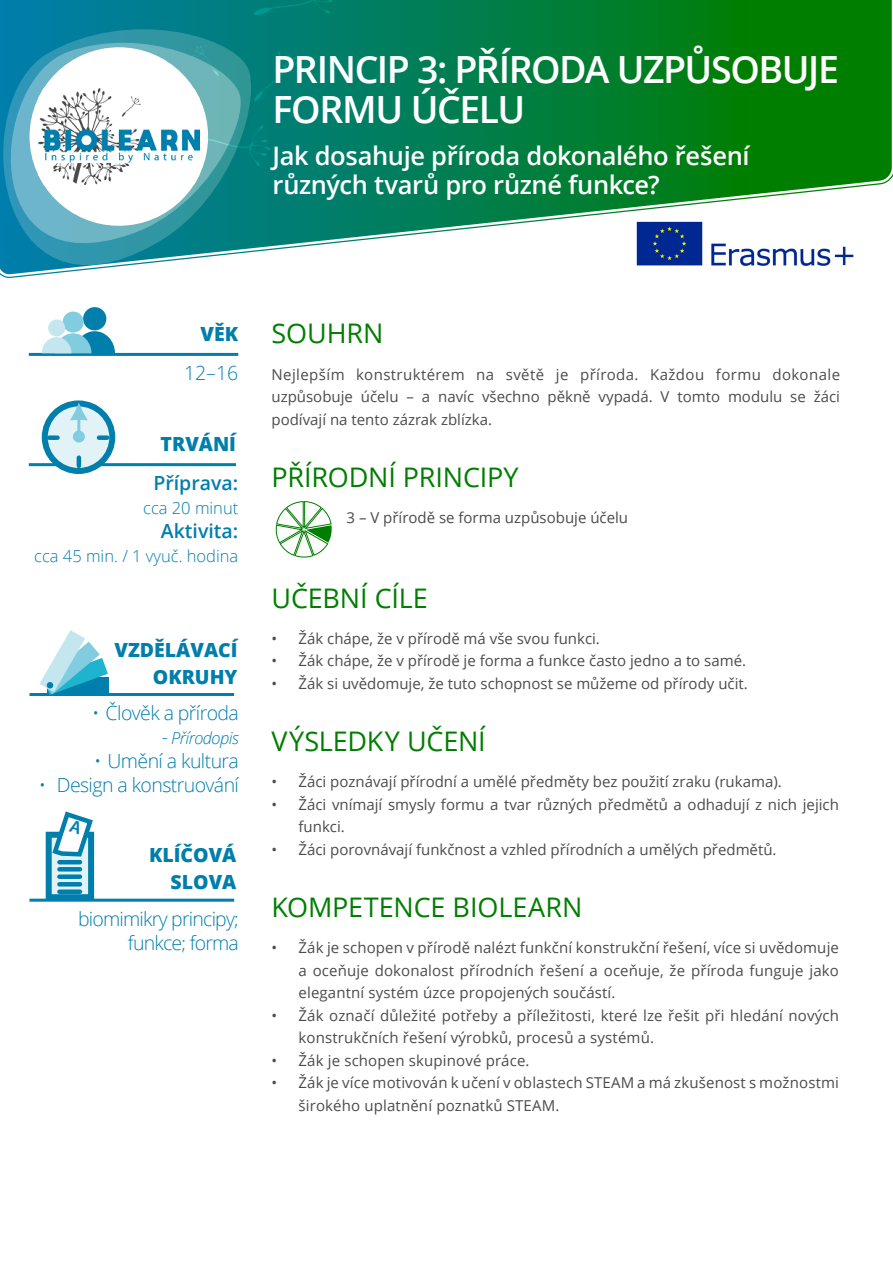
<style>
.page{position:relative;width:893px;height:1263px;background:#fff}
.page>*{position:absolute;margin:0;border:0;box-sizing:border-box;transform-origin:0 0}
.Module_header{font:600 37.5px/40.5px "Open Sans";letter-spacing:-.04em;color:#fff}
.Green_title_all_caps{font:27px "Open Sans";letter-spacing:-.005em;color:#007e00}
.Module_sub-header{font:600 25.5px/28.5px "Open Sans";letter-spacing:-.015em;color:#fff}
.t1{font:300 19.5px/24px "Open Sans";letter-spacing:-.03em;color:#007eac;text-align:right}
.t2{font:800 19.5px/27px "Open Sans";color:#007eac;text-align:right}
.t3{font:600 19.5px "Open Sans";color:#007eac}
.t4{font:300 16.5px "Open Sans";color:#007eac}
.t5{font:italic 300 16.5px "Open Sans";letter-spacing:-.03em;color:#007eac}
.Biomimicry_principle{font:15px/22.5px "Open Sans";color:#4b4b4b}
.s1{font-style:normal;font-size:19.5px}
</style>
<div class="page">
<svg style="left:1px;top:0;width:889px;height:266px"></svg>
<hr style="left:29px;top:353px;width:209px;height:3px;background:#007eac">
<hr style="left:29px;top:463px;width:207px;height:3px;background:#007eac">
<hr style="left:29px;top:693px;width:205px;height:3px;background:#007eac">
<hr style="left:29px;top:899px;width:205px;height:3px;background:#007eac">
<div style="left:83px;top:307px;width:23px;height:23px;background:#007eac;border-radius:50%"></div>
<div style="left:63px;top:312px;width:21px;height:21px;background:#81ccde;border-radius:50%"></div>
<div style="left:48px;top:319px;width:17px;height:17px;background:#c3e6ef;border-radius:50%"></div>
<svg style="left:42px;top:331px;width:73px;height:22px"></svg>
<svg style="left:45px;top:403px;width:67px;height:68px;background:#c4e4ed"></svg>
<div style="left:42px;top:400px;width:73px;height:74px;border:6px solid #007eac;border-radius:50%"></div>
<svg style="left:70px;top:403px;width:18px;height:17px"></svg>
<svg style="left:77px;top:458px;width:4px;height:8px"></svg>
<hr style="left:77px;top:418px;width:3px;height:19px;background:#81ccde">
<div style="left:73px;top:431px;width:12px;height:12px;background:#81ccde;border-radius:50%"></div>
<div style="left:49px;top:435px;width:9px;height:5px;background:#007eac"></div>
<div style="left:99px;top:435px;width:8px;height:5px;background:#007eac"></div>
<div style="left:47px;top:677px;width:62px;height:17px;background:#007eac"></div>
<svg style="left:39px;top:630px;width:69px;height:65px"></svg>
<svg style="left:46px;top:832px;width:48px;height:67px;background:#67b3ce"></svg>
<div style="left:59px;top:889px;width:21px;height:5px;background:#007eac"></div>
<div style="left:59px;top:874px;width:21px;height:5px;background:#007eac"></div>
<hr style="left:59px;top:860px;width:21px;height:4px;background:#007eac">
<hr style="left:59px;top:882px;width:21px;height:4px;background:#007eac">
<hr style="left:59px;top:867px;width:21px;height:4px;background:#007eac">
<svg style="left:0;top:8px;width:262px;height:305px"></svg>
<svg style="left:0;top:25px;width:249px;height:255px;background:#4ba4b9"></svg>
<img style="left:131px;top:0;width:281px;height:207px">
<div style="left:30px;top:47px;width:178px;height:179px;background:#fff;border-radius:50%"></div>
<img style="left:38px;top:89px;width:161px;height:95px">
<svg style="left:276px;top:501px;width:56px;height:56px"></svg>
<svg style="left:50px;top:811px;width:45px;height:48px"></svg>
<p class="Module_header" style="left:272px;top:48px;width:568px">PRINCIP 3: PŘÍRODA UZPŮSOBUJE<br>FORMU ÚČELU</p>
<p class="Module_sub-header" style="left:272px;top:141px;width:479px">Jak dosahuje příroda dokonalého řešení různých tvarů pro různé funkce?</p>
<h3 class="t2" style="left:201px;top:319px;width:39px">VĚK</h3>
<h3 class="t1" style="left:184px;top:360px;width:56px">12–16</h3>
<h3 class="t2" style="left:161px;top:429px;width:77px">TRVÁNÍ</h3>
<h3 class="t3" style="left:153px;top:470px;width:86px">Příprava:</h3>
<p class="t4" style="left:143px;top:497px;width:97px">cca 20 minut</p>
<h3 class="t3" style="left:161px;top:518px;width:79px">Aktivita:</h3>
<p class="t4" style="left:34px;top:545px;width:206px">cca 45 min. / 1 vyuč. hodina</p>
<h3 class="t2" style="left:114px;top:635px;width:125px">VZDĚLÁVACÍ<br>OKRUHY</h3>
<h3 class="t1" style="left:92px;top:700px;width:148px">• Člověk a příroda</h3>
<p class="t5" style="left:162px;top:727px;width:79px"><span class="s1">-</span> Přírodopis</p>
<h3 class="t1" style="left:94px;top:748px;width:146px">• Umění a kultura</h3>
<h3 class="t1" style="left:39px;top:772px;width:202px">• Design a konstruování</h3>
<h3 class="t2" style="left:149px;top:841px;width:89px">KLÍČOVÁ<br>SLOVA</h3>
<h3 class="t1" style="left:78px;top:906px;width:162px">biomimikry principy; funkce; forma</h3>
<p class="Green_title_all_caps" style="left:272px;top:315px;width:113px">SOUHRN</p>
<p class="Biomimicry_principle" style="left:272px;top:362px;width:570px;text-align:justify">Nejlepším konstruktérem na světě je příroda. Každou formu dokonale uzpůsobuje účelu – a navíc všechno pěkně vypadá. V tomto modulu se žáci podívají na tento zázrak zblízka.</p>
<p class="Green_title_all_caps" style="left:272px;top:458px;width:249px">PŘÍRODNÍ PRINCIPY</p>
<p class="Biomimicry_principle" style="left:346px;top:506px;width:283px">3 – V přírodě se forma uzpůsobuje účelu</p>
<p class="Green_title_all_caps" style="left:272px;top:579px;width:158px">UČEBNÍ CÍLE</p>
<p class="Biomimicry_principle" style="left:272px;top:626px;width:330px">• Žák chápe, že v přírodě má vše svou funkci.</p>
<p class="Biomimicry_principle" style="left:272px;top:649px;width:476px">• Žák chápe, že v přírodě je forma a funkce často jedno a to samé.</p>
<p class="Biomimicry_principle" style="left:272px;top:671px;width:478px">• Žák si uvědomuje, že tuto schopnost se můžeme od přírody učit.</p>
<p class="Green_title_all_caps" style="left:272px;top:723px;width:216px">VÝSLEDKY UČENÍ</p>
<p class="Biomimicry_principle" style="left:272px;top:770px;width:512px">• Žáci poznávají přírodní a umělé předměty bez použití zraku (rukama).</p>
<p class="Biomimicry_principle" style="left:298px;top:792px;width:542px;text-indent:-27px">• Žáci vnímají smysly formu a tvar různých předmětů a odhadují z nich jejich funkci.</p>
<p class="Biomimicry_principle" style="left:272px;top:837px;width:506px">• Žáci porovnávají funkčnost a vzhled přírodních a umělých předmětů.</p>
<p class="Green_title_all_caps" style="left:272px;top:889px;width:313px">KOMPETENCE BIOLEARN</p>
<p class="Biomimicry_principle" style="left:298px;top:936px;width:542px;text-align:justify;text-indent:-27px">• Žák je schopen v přírodě nalézt funkční konstrukční řešení, více si uvědomuje a oceňuje dokonalost přírodních řešení a oceňuje, že příroda funguje jako elegantní systém úzce propojených součástí.</p>
<p class="Biomimicry_principle" style="left:298px;top:1003px;width:542px;text-indent:-27px">• Žák označí důležité potřeby a příležitosti, které lze řešit při hledání nových konstrukčních řešení výrobků, procesů a systémů.</p>
<p class="Biomimicry_principle" style="left:272px;top:1048px;width:260px">• Žák je schopen skupinové práce.</p>
<p class="Biomimicry_principle" style="left:298px;top:1071px;width:542px;text-indent:-27px">• Žák je více motivován k učení v oblastech STEAM a má zkušenost s možnostmi širokého uplatnění poznatků STEAM.</p>
</div>
